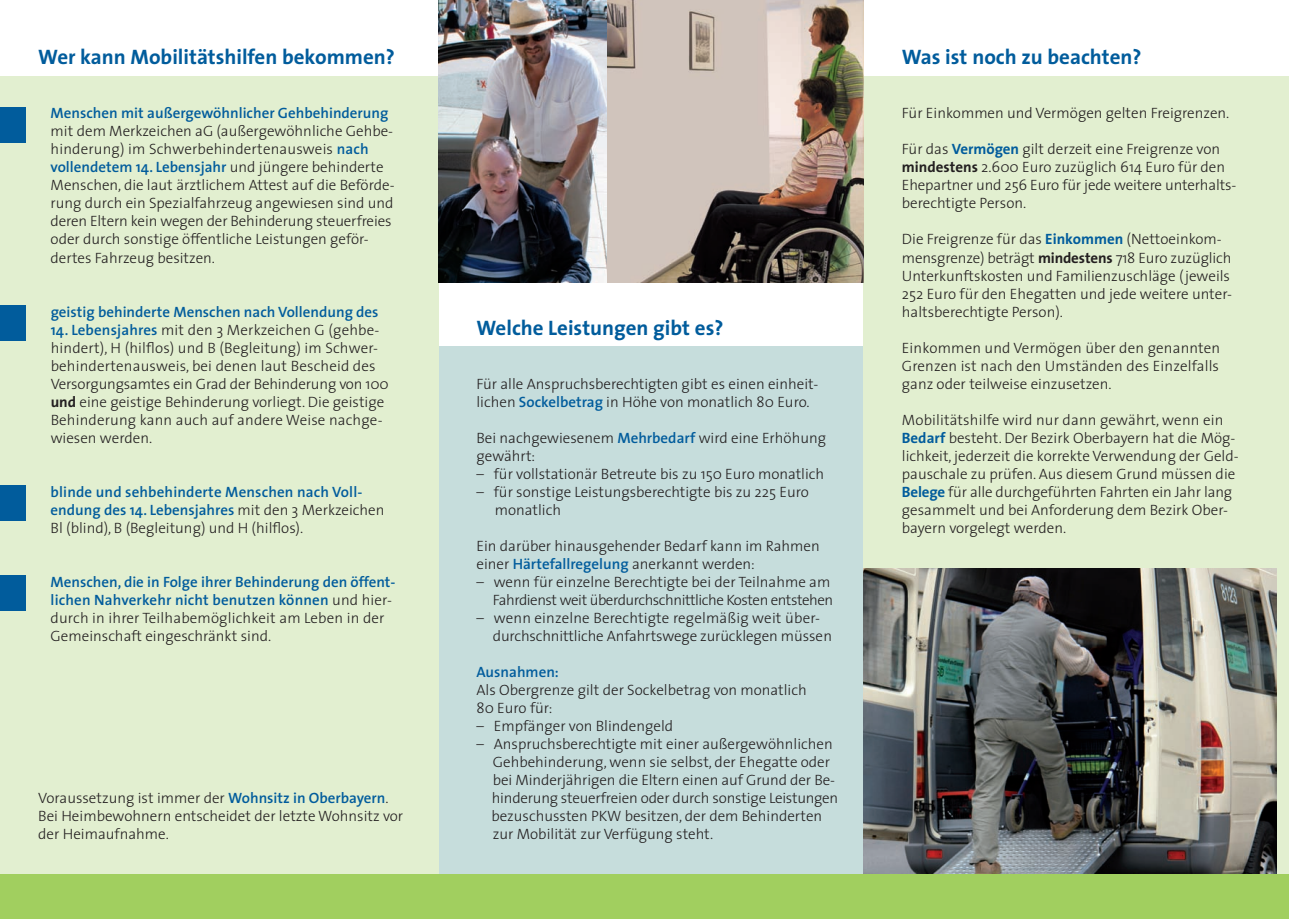
<style>
.page{position:relative;width:1289px;height:919px;background:#fff}
.page>*{position:absolute;margin:0;border:0;box-sizing:border-box;transform-origin:0 0}
.t1{font:700 21px "The Sans";color:#015c9c}
.t2{font:300 15px/18px "The Sans";color:#231f20}
.t3{font:600 15px/18px "The Sans";color:#015c9c}
.t4{font:300 15px/18px "The Sans";letter-spacing:-.03em;color:#231f20;text-align:right}
.s1{font-weight:600;color:#015c9c}
.s2{font-weight:700}
.s3{font-weight:300;color:#231f20}
.s4{font-weight:700;color:#015c9c}
</style>
<div class="page">
<div style="left:438px;top:347px;width:425px;height:537px;background:#c6dddc"></div>
<div style="left:863px;top:77px;width:425px;height:841px;background:#e2efd0"></div>
<div style="left:0;top:77px;width:438px;height:841px;background:#e2efd0"></div>
<img style="left:863px;top:568px;width:413px;height:306px">
<div style="left:0;top:107px;width:25px;height:35px;background:#015c9c"></div>
<div style="left:0;top:305px;width:25px;height:35px;background:#015c9c"></div>
<div style="left:0;top:485px;width:25px;height:35px;background:#015c9c"></div>
<div style="left:0;top:575px;width:25px;height:35px;background:#015c9c"></div>
<div style="left:0;top:874px;width:1288px;height:44px;background:#a1cf5f"></div>
<img style="left:606px;top:0;width:257px;height:283px">
<img style="left:438px;top:0;width:168px;height:283px">
<h1 class="t1" style="left:38px;top:40px;width:358px">Wer kann Mobilitätshilfen bekommen?</h1>
<h1 class="t1" style="left:901px;top:40px;width:241px">Was ist noch zu beachten?</h1>
<p class="t3" style="left:51px;top:104px;width:339px">Menschen mit außergewöhnlicher Gehbehinderung</p>
<p class="t2" style="left:51px;top:122px;width:345px">mit dem Merkzeichen aG (außergewöhnliche Gehbe&shy;hinderung) im Schwerbehindertenausweis <span class="s1">nach vollendetem 14. Lebensjahr</span> und jüngere behinderte Menschen, die laut ärztlichem Attest auf die Beförde&shy;rung durch ein Spezialfahrzeug angewiesen sind und deren Eltern kein wegen der Behinderung steuerfreies oder durch sonstige öffentliche Leistungen geför&shy;dertes Fahrzeug besitzen.</p>
<p class="t3" style="left:51px;top:302px;width:329px">geistig behinderte Menschen nach Vollendung des</p>
<p class="t2" style="left:51px;top:320px;width:339px"><span class="s1">14. Lebensjahres</span> mit den 3 Merkzeichen G (gehbe&shy;hindert), H (hilflos) und B (Begleitung) im Schwer&shy;behindertenausweis, bei denen laut Bescheid des Versorgungsamtes ein Grad der Behinderung von 100 <span class="s2">und</span> eine geistige Behinderung vorliegt. Die geistige Behinderung kann auch auf andere Weise nachge&shy;wiesen werden.</p>
<p class="t3" style="left:51px;top:482px;width:335px">blinde und sehbehinderte Menschen nach Voll&shy;endung des 14. Lebensjahres <span class="s3">mit den 3 Merkzeichen<br>Bl (blind), B (Begleitung) und H (hilflos).</span></p>
<p class="t2" style="left:51px;top:572px;width:346px"><span class="s1">Menschen, die in Folge ihrer Behinderung den öffent&shy;lichen Nahverkehr nicht benutzen können</span> und hier&shy;durch in ihrer Teilhabemöglichkeit am Leben in der Gemeinschaft eingeschränkt sind.</p>
<p class="t2" style="left:38px;top:788px;width:366px">Voraussetzung ist immer der <span class="s1">Wohnsitz in Oberbayern</span>.<br>Bei Heimbewohnern entscheidet der letzte Wohnsitz vor der Heimaufnahme.</p>
<h1 class="t1" style="left:476px;top:310px;width:248px">Welche Leistungen gibt es?</h1>
<p class="t2" style="left:476px;top:374px;width:343px">Für alle Anspruchsberechtigten gibt es einen einheit&shy;lichen <span class="s1">Sockelbetrag</span> in Höhe von monatlich 80 Euro.</p>
<p class="t2" style="left:476px;top:428px;width:351px">Bei nachgewiesenem <span class="s1">Mehrbedarf</span> wird eine Erhöhung gewährt:</p>
<p class="t2" style="left:476px;top:464px;width:349px">– für vollstationär Betreute bis zu 150 Euro monatlich</p>
<p class="t2" style="left:495px;top:482px;width:315px;text-indent:-18px">– für sonstige Leistungsberechtigte bis zu 225 Euro monatlich</p>
<p class="t2" style="left:476px;top:536px;width:345px">Ein darüber hinausgehender Bedarf kann im Rahmen einer <span class="s1">Härtefallregelung</span> anerkannt werden:</p>
<p class="t4" style="left:476px;top:572px;width:358px">– wenn für einzelne Berechtigte bei der Teilnahme am<br>Fahrdienst weit überdurchschnittliche Kosten entstehen</p>
<p class="t2" style="left:493px;top:608px;width:341px;text-indent:-16px">– wenn einzelne Berechtigte regelmäßig weit über&shy;durchschnittliche Anfahrtswege zurücklegen müssen</p>
<p class="t3" style="left:476px;top:662px;width:84px">Ausnahmen:</p>
<p class="t2" style="left:476px;top:680px;width:332px">Als Obergrenze gilt der Sockelbetrag von monatlich<br>80 Euro für:</p>
<p class="t2" style="left:476px;top:716px;width:198px">– Empfänger von Blindengeld</p>
<p class="t2" style="left:491px;top:734px;width:348px;text-indent:-15px">– Anspruchsberechtigte mit einer außergewöhnlichen Gehbehinderung, wenn sie selbst, der Ehegatte oder bei Minderjährigen die Eltern einen auf Grund der Be&shy;hinderung steuerfreien oder durch sonstige Leistungen bezuschussten PKW besitzen, der dem Behinderten zur Mobilität zur Verfügung steht.</p>
<p class="t2" style="left:901px;top:104px;width:329px">Für Einkommen und Vermögen gelten Freigrenzen.</p>
<p class="t2" style="left:901px;top:140px;width:336px">Für das <span class="s4">Vermögen</span> gilt derzeit eine Freigrenze von <span class="s2">mindestens</span> 2.600 Euro zuzüglich 614 Euro für den Ehepartner und 256 Euro für jede weitere unterhalts&shy;berechtigte Person.</p>
<p class="t2" style="left:901px;top:230px;width:331px">Die Freigrenze für das <span class="s4">Einkommen</span> (Nettoeinkom&shy;mensgrenze) beträgt <span class="s2">mindestens</span> 718 Euro zuzüglich Unterkunftskosten und Familienzuschläge (jeweils 252 Euro für den Ehegatten und jede weitere unter&shy;haltsberechtigte Person).</p>
<p class="t2" style="left:901px;top:338px;width:320px;text-align:justify">Einkommen und Vermögen über den genannten Grenzen ist nach den Umständen des Einzelfalls ganz oder teilweise einzusetzen.</p>
<p class="t2" style="left:901px;top:410px;width:338px">Mobilitätshilfe wird nur dann gewährt, wenn ein <span class="s4">Bedarf</span> besteht. Der Bezirk Oberbayern hat die Mög&shy;lichkeit, jederzeit die korrekte Verwendung der Geld&shy;pauschale zu prüfen. Aus diesem Grund müssen die <span class="s4">Belege</span> für alle durchgeführten Fahrten ein Jahr lang gesammelt und bei Anforderung dem Bezirk Ober&shy;bayern vorgelegt werden.</p>
</div>
